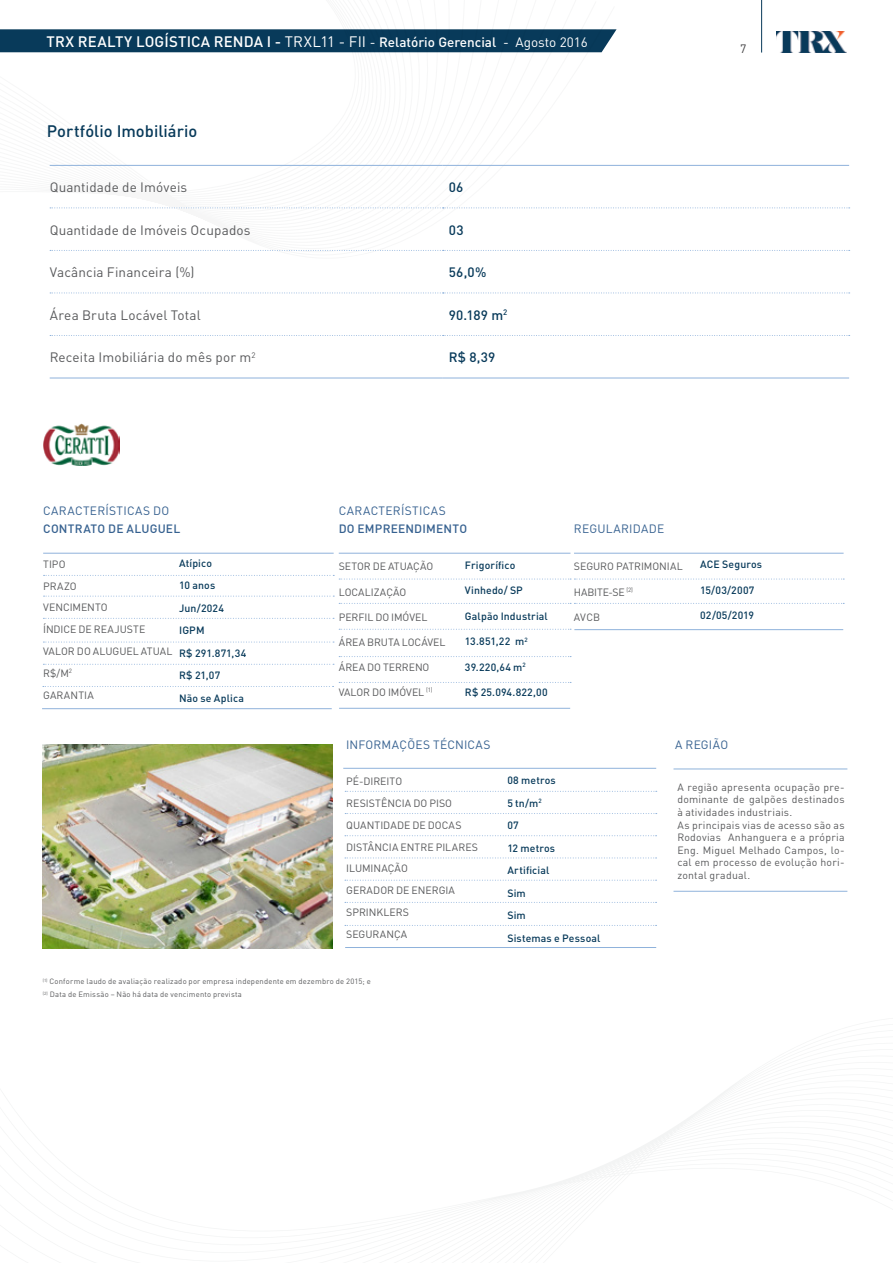
<style>
.page{position:relative;width:893px;height:1263px;background:#fff}
.page>*{position:absolute;margin:0;border:0;box-sizing:border-box;transform-origin:0 0}
.t1{font:500 16.5px "DIN";color:#083a5a}
.t2{font:500 15px "DIN";letter-spacing:.01em;color:#fff}
.t3{font:13.5px "DIN";letter-spacing:.01em;color:#58595b}
.t4{font:500 13.5px "DIN";letter-spacing:.02em;color:#083a5a}
.t5{font:12px "DIN";letter-spacing:.02em;color:#366190}
.t6{font:500 12px "DIN";letter-spacing:.015em;color:#366190}
.t7{font:12px "DIN";color:#414042}
.t8{font:10.5px/21.8px "DIN";letter-spacing:.015em;color:#58595b}
.t9{font:500 10.5px/22.5px "DIN";letter-spacing:.015em;color:#083a5a}
.t10{font:10.5px "DIN";letter-spacing:-.005em;color:#58595b}
.t11{font:10.5px "DIN";letter-spacing:-.015em;color:#58595b}
.t12{font:7.65px/13px "DIN";letter-spacing:.03em;color:#58595b}
.s1{font-weight:400}
.s2{font-weight:400;font-size:13.5px}
.s3{font-size:13.5px}
</style>
<div class="page">
<svg style="left:485px;top:1081px;width:254px;height:120px"></svg>
<svg style="left:0;top:52px;width:615px;height:242px"></svg>
<div style="left:0;top:29px;width:617px;height:23px;background:#083a5a"></div>
<hr style="left:761px;top:0;width:1px;height:53px;background:#083a5a">
<img style="left:777px;top:31px;width:69px;height:22px">
<svg style="left:50px;top:208px;width:800px;height:1px"></svg>
<svg style="left:50px;top:250px;width:800px;height:1px"></svg>
<svg style="left:50px;top:293px;width:800px;height:1px"></svg>
<svg style="left:50px;top:335px;width:800px;height:1px"></svg>
<hr style="left:50px;top:165px;width:393px;height:1px;background:#8fb2db">
<hr style="left:443px;top:165px;width:406px;height:1px;background:#8fb2db">
<hr style="left:50px;top:378px;width:393px;height:1px;background:#8fb2db">
<hr style="left:443px;top:378px;width:406px;height:1px;background:#8fb2db">
<hr style="left:574px;top:553px;width:270px;height:1px;background:#8fb2db">
<hr style="left:343px;top:768px;width:313px;height:1px;background:#8fb2db">
<hr style="left:673px;top:768px;width:174px;height:1px;background:#8fb2db">
<hr style="left:574px;top:629px;width:269px;height:1px;background:#8fb2db">
<hr style="left:673px;top:891px;width:174px;height:1px;background:#8fb2db">
<hr style="left:339px;top:553px;width:231px;height:1px;background:#8fb2db">
<hr style="left:339px;top:708px;width:231px;height:1px;background:#8fb2db">
<svg style="left:339px;top:603px;width:505px;height:1px"></svg>
<svg style="left:339px;top:629px;width:232px;height:1px"></svg>
<svg style="left:339px;top:656px;width:232px;height:1px"></svg>
<hr style="left:42px;top:708px;width:290px;height:1px;background:#8fb2db">
<hr style="left:345px;top:947px;width:311px;height:1px;background:#8fb2db">
<hr style="left:43px;top:553px;width:291px;height:1px;background:#8fb2db">
<svg style="left:43px;top:664px;width:291px;height:1px"></svg>
<svg style="left:345px;top:880px;width:312px;height:1px"></svg>
<svg style="left:43px;top:682px;width:528px;height:5px"></svg>
<svg style="left:345px;top:902px;width:312px;height:1px"></svg>
<svg style="left:345px;top:925px;width:312px;height:1px"></svg>
<svg style="left:44px;top:596px;width:290px;height:1px"></svg>
<svg style="left:345px;top:813px;width:312px;height:1px"></svg>
<svg style="left:44px;top:575px;width:800px;height:5px"></svg>
<svg style="left:345px;top:791px;width:312px;height:1px"></svg>
<svg style="left:43px;top:618px;width:291px;height:1px"></svg>
<svg style="left:345px;top:835px;width:312px;height:1px"></svg>
<svg style="left:43px;top:642px;width:291px;height:1px"></svg>
<svg style="left:345px;top:857px;width:312px;height:1px"></svg>
<img style="left:43px;top:423px;width:76px;height:42px">
<img style="left:43px;top:744px;width:290px;height:204px">
<h2 class="t2" style="left:46px;top:32px;width:543px">TRX REALTY LOGÍSTICA RENDA I - <span class="s1">TRXL11 - FII</span> <span class="s2">-</span> <span class="s3">Relatório Gerencial</span> <span class="s2">- Agosto 2016</span></h2>
<p class="t7" style="left:740px;top:41px;width:8px">7</p>
<h1 class="t1" style="left:47px;top:120px;width:152px">Portfólio Imobiliário</h1>
<p class="t3" style="left:50px;top:179px;width:139px">Quantidade de Imóveis</p>
<p class="t4" style="left:449px;top:179px;width:16px">06</p>
<p class="t3" style="left:50px;top:221px;width:202px">Quantidade de Imóveis Ocupados</p>
<p class="t4" style="left:449px;top:221px;width:16px">03</p>
<p class="t3" style="left:50px;top:264px;width:146px">Vacância Financeira (%)</p>
<p class="t4" style="left:449px;top:264px;width:39px">56,0%</p>
<p class="t3" style="left:50px;top:306px;width:152px">Área Bruta Locável Total</p>
<p class="t4" style="left:449px;top:306px;width:60px">90.189 m<sup>2</sup></p>
<p class="t3" style="left:50px;top:349px;width:207px">Receita Imobiliária do mês por m<sup>2</sup></p>
<p class="t4" style="left:449px;top:349px;width:48px">R$ 8,39</p>
<p class="t5" style="left:43px;top:503px;width:128px">CARACTERÍSTICAS DO</p>
<p class="t6" style="left:43px;top:521px;width:139px">CONTRATO DE ALUGUEL</p>
<p class="t9" style="left:179px;top:551px;width:69px">Atípico<br>10 anos<br>Jun/2024<br>IGPM<br>R$ 291.871,34<br>R$ 21,07<br>Não se Aplica</p>
<p class="t8" style="left:43px;top:553px;width:131px">TIPO<br>PRAZO<br>VENCIMENTO<br>ÍNDICE DE REAJUSTE<br>VALOR DO ALUGUEL ATUAL<br>R$/M<sup>2<br></sup>GARANTIA</p>
<p class="t5" style="left:339px;top:503px;width:108px">CARACTERÍSTICAS</p>
<p class="t6" style="left:339px;top:521px;width:130px">DO EMPREENDIMENTO</p>
<p class="t9" style="left:465px;top:553px;width:52px">Frigorífico</p>
<p class="t9" style="left:465px;top:579px;width:59px">Vinhedo/ SP</p>
<p class="t9" style="left:465px;top:604px;width:84px">Galpão Industrial</p>
<p class="t9" style="left:465px;top:630px;width:64px">13.851,22 m<sup>2</sup></p>
<p class="t9" style="left:465px;top:655px;width:62px">39.220,64 m<sup>2</sup></p>
<p class="t9" style="left:465px;top:681px;width:84px">R$ 25.094.822,00</p>
<p class="t10" style="left:339px;top:560px;width:96px">SETOR DE ATUAÇÃO</p>
<p class="t8" style="left:339px;top:581px;width:69px">LOCALIZAÇÃO</p>
<p class="t10" style="left:339px;top:610px;width:90px">PERFIL DO IMÓVEL</p>
<p class="t10" style="left:339px;top:635px;width:108px">ÁREA BRUTA LOCÁVEL</p>
<p class="t10" style="left:339px;top:660px;width:92px">ÁREA DO TERRENO</p>
<p class="t10" style="left:339px;top:685px;width:95px">VALOR DO IMÓVEL <sup>(1)</sup></p>
<p class="t5" style="left:574px;top:521px;width:92px">REGULARIDADE</p>
<p class="t10" style="left:574px;top:560px;width:110px">SEGURO PATRIMONIAL</p>
<p class="t11" style="left:574px;top:585px;width:60px">HABITE-SE <sup>(2)</sup></p>
<p class="t8" style="left:574px;top:606px;width:28px">AVCB</p>
<p class="t9" style="left:700px;top:553px;width:63px">ACE Seguros</p>
<p class="t9" style="left:700px;top:578px;width:56px">15/03/2007</p>
<p class="t9" style="left:700px;top:604px;width:55px">02/05/2019</p>
<p class="t5" style="left:346px;top:737px;width:146px">INFORMAÇÕES TÉCNICAS</p>
<p class="t5" style="left:675px;top:737px;width:54px">A REGIÃO</p>
<p class="t8" style="left:346px;top:770px;width:133px">PÉ-DIREITO<br>RESISTÊNCIA DO PISO<br>QUANTIDADE DE DOCAS<br>DISTÂNCIA ENTRE PILARES<br>ILUMINAÇÃO<br>GERADOR DE ENERGIA<br>SPRINKLERS<br>SEGURANÇA</p>
<p class="t12" style="left:43px;top:975px;width:329px"><sup>(1)</sup> Conforme laudo de avaliação realizado por empresa independente em dezembro de 2015; e <sup>(2)</sup> Data de Emissão – Não há data de vencimento prevista</p>
<p class="t9" style="left:507px;top:769px;width:95px">08 metros<br>5 tn/m<sup>2<br></sup>07<br>12 metros<br>Artificial<br>Sim<br>Sim<br>Sistemas e Pessoal</p>
<p class="t8" style="left:677px;top:780px;width:169px;line-height:12.6px">A região apresenta ocupação pre&shy;dominante de galpões destinados à atividades industriais.<br>As principais vias de acesso são as<br>Rodovias Anhanguera e a própria<br>Eng. Miguel Melhado Campos, lo&shy;cal em processo de evolução hori&shy;zontal gradual.</p>
</div>
